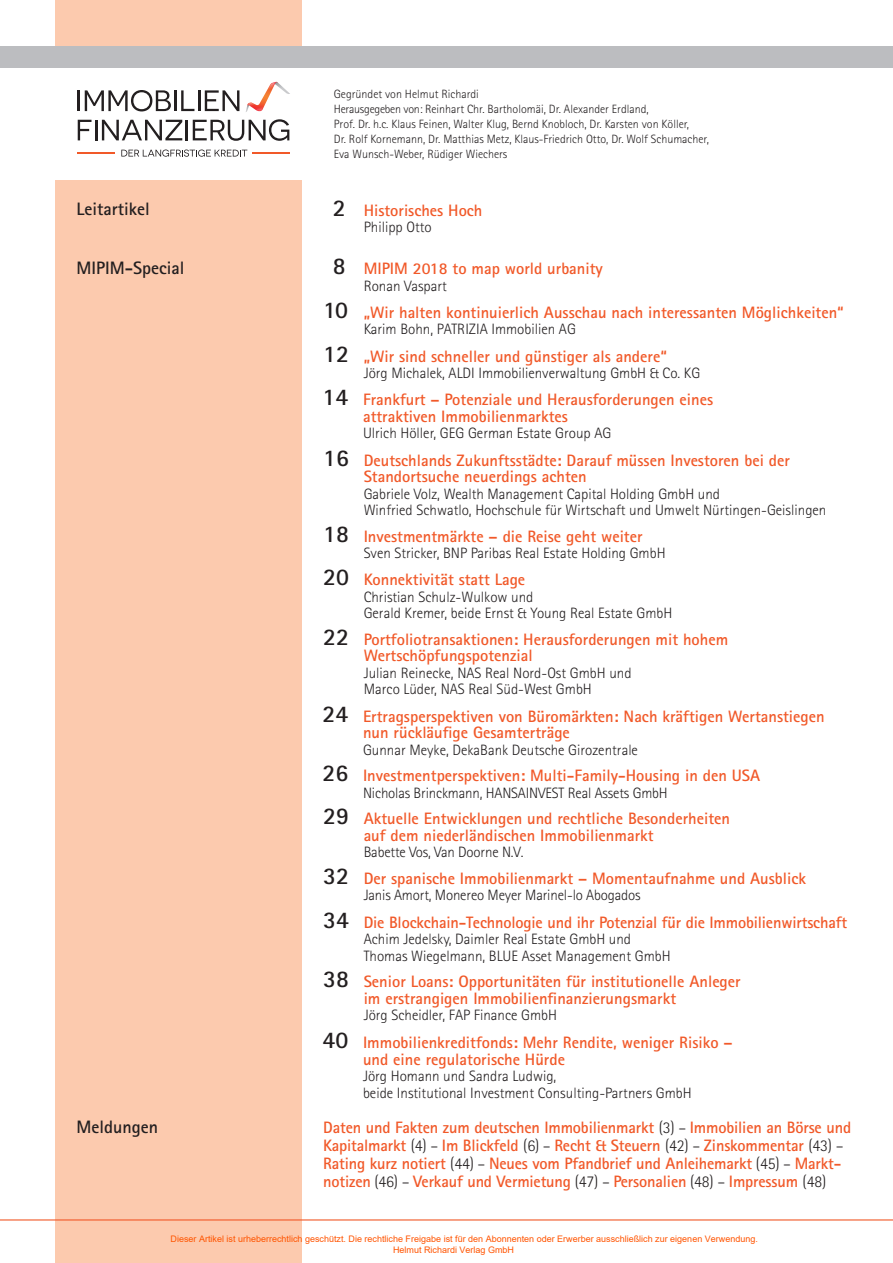
<style>
.page{position:relative;width:893px;height:1263px;background:#fff}
.page>*{position:absolute;margin:0;border:0;box-sizing:border-box;transform-origin:0 0}
.t1{font:700 18px "Rotis Sans Serif";color:#231f20}
.t2{font:700 16.5px/16.5px "Rotis Sans Serif";color:#f15929}
.t3{font:300 15px/16.5px "Rotis Sans Serif";color:#231f20}
.t4{font:300 12px/15px "Rotis Sans Serif";color:#231f20}
.t5{font:9px/10.8px "Arial";color:#ff5400}
.s1{font-size:24px;color:#231f20}
.s2{font-weight:300;color:#231f20}
</style>
<div class="page">
<div style="left:55px;top:0;width:247px;height:1263px;background:#fccaae"></div>
<hr style="left:0;top:1219px;width:893px;height:1px;background:#f15929">
<div style="left:43px;top:60px;width:273px;height:120px;background:#fff"></div>
<svg style="left:78px;top:120px;width:14px;height:20px"></svg>
<hr style="left:95px;top:120px;width:2px;height:20px;background:#231f20">
<svg style="left:102px;top:120px;width:80px;height:20px"></svg>
<hr style="left:186px;top:120px;width:2px;height:20px;background:#231f20">
<svg style="left:193px;top:119px;width:96px;height:22px"></svg>
<svg style="left:121px;top:150px;width:126px;height:7px"></svg>
<hr style="left:78px;top:152px;width:37px;height:2px;background:#f15929">
<hr style="left:252px;top:152px;width:38px;height:2px;background:#f15929">
<hr style="left:78px;top:90px;width:2px;height:21px;background:#231f20">
<svg style="left:85px;top:90px;width:86px;height:21px"></svg>
<hr style="left:174px;top:90px;width:3px;height:21px;background:#231f20">
<svg style="left:181px;top:90px;width:13px;height:21px"></svg>
<hr style="left:198px;top:90px;width:2px;height:21px;background:#231f20">
<svg style="left:205px;top:90px;width:34px;height:21px"></svg>
<svg style="left:246px;top:81px;width:44px;height:31px"></svg>
<div style="left:0;top:47px;width:893px;height:21px;background:#bcbdc0"></div>
<p class="t1" style="left:77px;top:198px;width:75px">Leitartikel</p>
<p class="t4" style="left:334px;top:87px;width:377px">Gegründet von Helmut Richardi<br>Herausgegeben von: Reinhart Chr. Bartholomäi, Dr. Alexander Erdland,<br>Prof. Dr. h.c. Klaus Feinen, Walter Klug, Bernd Knobloch, Dr. Karsten von Köller,<br>Dr. Rolf Kornemann, Dr. Matthias Metz, Klaus-Friedrich Otto, Dr. Wolf Schumacher, Eva Wunsch-Weber, Rüdiger Wiechers</p>
<p class="t2" style="left:333px;top:201px;width:151px"><span class="s1">2</span> Historisches Hoch</p>
<p class="t3" style="left:364px;top:219px;width:70px">Philipp Otto</p>
<p class="t1" style="left:77px;top:256px;width:109px">MIPIM-Special</p>
<p class="t2" style="left:333px;top:260px;width:272px"><span class="s1">8</span> MIPIM 2018 to map world urbanity</p>
<p class="t3" style="left:364px;top:277px;width:85px">Ronan Vaspart</p>
<p class="t2" style="left:323px;top:304px;width:522px"><span class="s1">10</span> „Wir halten kontinuierlich Ausschau nach interessanten Möglichkeiten“</p>
<p class="t3" style="left:364px;top:321px;width:214px">Karim Bohn, PATRIZIA Immobilien AG</p>
<p class="t2" style="left:323px;top:348px;width:345px"><span class="s1">12</span> „Wir sind schneller und günstiger als andere“</p>
<p class="t3" style="left:364px;top:365px;width:338px">Jörg Michalek, ALDI Immobilienverwaltung GmbH &amp; Co. KG</p>
<p class="t2" style="left:363px;top:391px;width:352px;text-indent:-40px"><span class="s1">14</span> Frankfurt – Potenziale und Herausforderungen eines attraktiven Immobilienmarktes</p>
<p class="t3" style="left:363px;top:425px;width:250px">Ulrich Höller, GEG German Estate Group AG</p>
<p class="t2" style="left:364px;top:452px;width:428px;text-indent:-40px"><span class="s1">16</span> Deutschlands Zukunftsstädte: Darauf müssen Investoren bei der<br>Standortsuche neuerdings achten</p>
<p class="t3" style="left:364px;top:486px;width:464px">Gabriele Volz, Wealth Management Capital Holding GmbH und<br>Winfried Schwatlo, Hochschule für Wirtschaft und Umwelt Nürtingen-Geislingen</p>
<p class="t2" style="left:323px;top:527px;width:321px"><span class="s1">18</span> Investmentmärkte – die Reise geht weiter</p>
<p class="t3" style="left:364px;top:545px;width:303px">Sven Stricker, BNP Paribas Real Estate Holding GmbH</p>
<p class="t2" style="left:323px;top:571px;width:204px"><span class="s1">20</span> Konnektivität statt Lage</p>
<p class="t3" style="left:364px;top:588px;width:310px">Christian Schulz-Wulkow und<br>Gerald Kremer, beide Ernst &amp; Young Real Estate GmbH</p>
<p class="t2" style="left:364px;top:631px;width:366px;text-indent:-40px"><span class="s1">22</span> Portfoliotransaktionen: Herausforderungen mit hohem<br>Wertschöpfungspotenzial</p>
<p class="t3" style="left:364px;top:664px;width:269px">Julian Reinecke, NAS Real Nord-Ost GmbH und<br>Marco Lüder, NAS Real Süd-West GmbH</p>
<p class="t2" style="left:363px;top:707px;width:463px;text-indent:-40px"><span class="s1">24</span> Ertragsperspektiven von Büromärkten: Nach kräftigen Wertanstiegen nun rückläufige Gesamterträge</p>
<p class="t3" style="left:363px;top:741px;width:276px">Gunnar Meyke, DekaBank Deutsche Girozentrale</p>
<p class="t2" style="left:323px;top:767px;width:439px"><span class="s1">26</span> Investmentperspektiven: Multi-Family-Housing in den USA</p>
<p class="t3" style="left:363px;top:784px;width:306px">Nicholas Brinckmann, HANSAINVEST Real Assets GmbH</p>
<p class="t2" style="left:364px;top:810px;width:368px;text-indent:-40px"><span class="s1">29</span> Aktuelle Entwicklungen und rechtliche Besonderheiten auf dem niederländischen Immobilienmarkt</p>
<p class="t3" style="left:364px;top:844px;width:161px">Babette Vos, Van Doorne N.V.</p>
<p class="t2" style="left:323px;top:870px;width:484px"><span class="s1">32</span> Der spanische Immobilienmarkt – Momentaufnahme und Ausblick</p>
<p class="t3" style="left:364px;top:887px;width:279px">Janis Amort, Monereo Meyer Marinel-lo Abogados</p>
<p class="t2" style="left:323px;top:913px;width:525px"><span class="s1">34</span> Die Blockchain-Technologie und ihr Potenzial für die Immobilienwirtschaft</p>
<p class="t3" style="left:364px;top:931px;width:308px">Achim Jedelsky, Daimler Real Estate GmbH und<br>Thomas Wiegelmann, BLUE Asset Management GmbH</p>
<p class="t2" style="left:364px;top:973px;width:379px;text-indent:-40px"><span class="s1">38</span> Senior Loans: Opportunitäten für institutionelle Anleger im erstrangigen Immobilienfinanzierungsmarkt</p>
<p class="t3" style="left:364px;top:1007px;width:195px">Jörg Scheidler, FAP Finance GmbH</p>
<p class="t2" style="left:363px;top:1034px;width:371px;text-indent:-40px"><span class="s1">40</span> Immobilienkreditfonds: Mehr Rendite, weniger Risiko – und eine regulatorische Hürde</p>
<p class="t3" style="left:363px;top:1068px;width:330px">Jörg Homann und Sandra Ludwig,<br>beide Institutional Investment Consulting-Partners GmbH</p>
<p class="t1" style="left:77px;top:1115px;width:83px">Meldungen</p>
<p class="t2" style="left:323px;top:1117px;width:529px;line-height:18px">Daten und Fakten zum deutschen Immobilienmarkt <span class="s2">(3) –</span> Immobilien an Börse und Kapitalmarkt <span class="s2">(4) –</span> Im Blickfeld <span class="s2">(6) –</span> Recht &amp; Steuern <span class="s2">(42) –</span> Zinskommentar <span class="s2">(43) – </span>Rating kurz notiert <span class="s2">(44) –</span> Neues vom Pfandbrief und Anleihemarkt <span class="s2">(45) –</span> Markt&shy;notizen <span class="s2">(46) –</span> Verkauf und Vermietung <span class="s2">(47) –</span> Personalien <span class="s2">(48) –</span> Impressum <span class="s2">(48)</span></p>
<p class="t5" style="left:393px;top:1233px;width:366px;text-indent:-223px">Dieser Artikel ist urheberrechtlich geschützt. Die rechtliche Freigabe ist für den Abonnenten oder Erwerber ausschließlich zur eigenen Verwendung.<br>Helmut Richardi Verlag GmbH</p>
</div>
